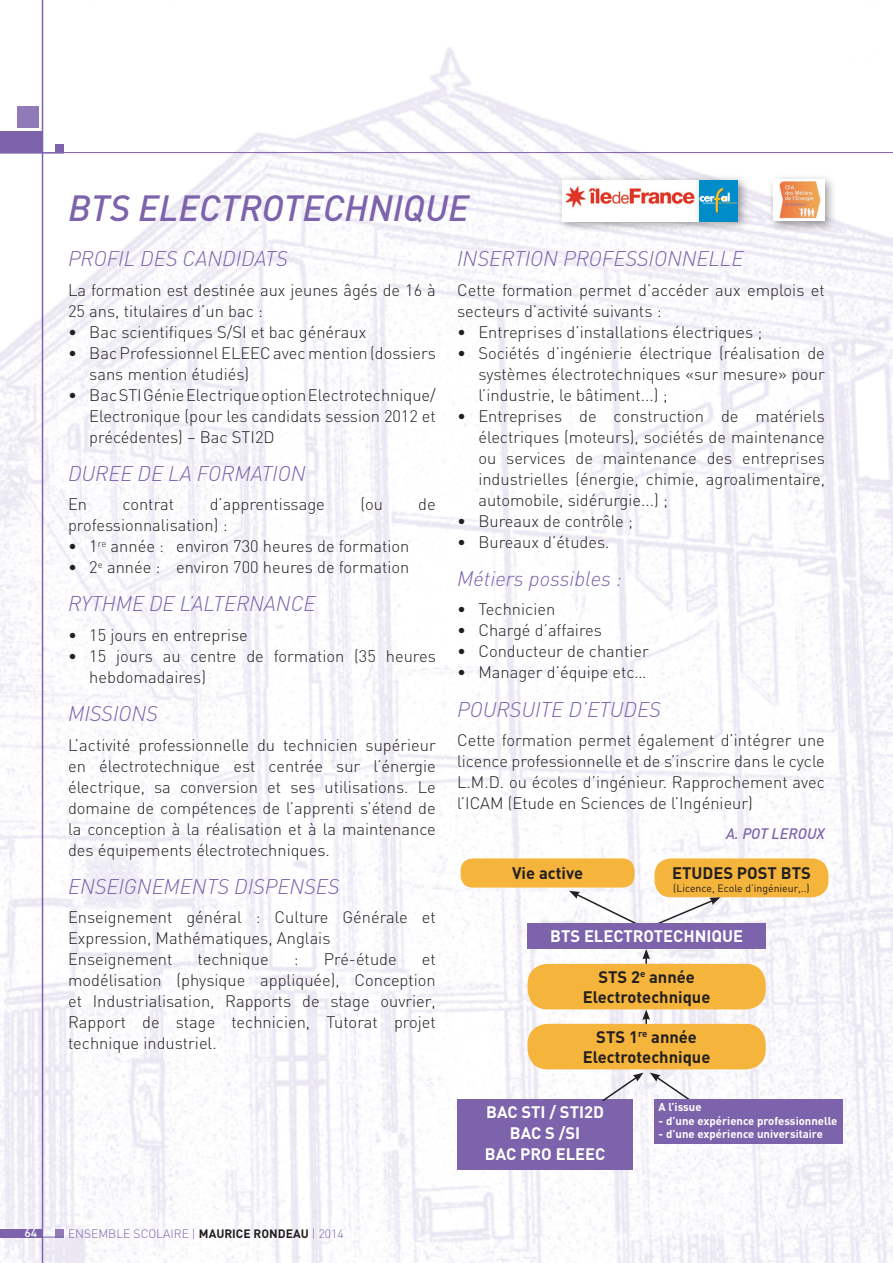
<style>
.page{position:relative;width:893px;height:1263px;background:#fff}
.page>*{position:absolute;margin:0;border:0;box-sizing:border-box;transform-origin:0 0}
.TXT{font:italic 500 36px "DIN";color:#7d63ab}
.TXT-2{font:italic 300 21px "DIN";color:#7d63ab}
.TXT-3{font:300 16.5px/21px "DIN";color:#231f20;text-align:justify}
.TXT-4{font:700 16.5px "DIN";color:#231f20}
.TXT-5{font:700 16.5px "DIN";color:#fff}
.TXT-6{font:italic 500 15px "DIN";color:#7d63ab}
.t1{font:300 12px "DIN";color:#7d63ab}
.t2{font:500 12px "DIN";color:#fff}
.TXT-7{font:700 11.4px "DIN";color:#fff}
.TXT-8{font:10.5px "DIN";color:#231f20}
.s1{font-weight:700;color:#231f20}
</style>
<div class="page">
<img style="left:0;top:0;width:893px;height:1263px">
<hr style="left:42px;top:0;width:1px;height:1263px;background:#7d63ab">
<div style="left:0;top:132px;width:43px;height:21px;background:#7d63ab"></div>
<div style="left:17px;top:107px;width:21px;height:21px;background:#907bb8"></div>
<div style="left:55px;top:145px;width:9px;height:8px;background:#7d63ab"></div>
<div style="left:55px;top:1229px;width:9px;height:8px;background:#907bb8"></div>
<hr style="left:0;top:153px;width:64px;height:1px;background:#7d63ab">
<hr style="left:0;top:1237px;width:64px;height:1px;background:#7d63ab">
<div style="left:0;top:1229px;width:43px;height:8px;background:#7d63ab"></div>
<hr style="left:0;top:152px;width:893px;height:1px;background:#7d63ab">
<div style="left:557px;top:174px;width:154px;height:59px;background:#231f20;opacity:.45"></div>
<img style="left:562px;top:180px;width:131px;height:41px">
<div style="left:693px;top:174px;width:57px;height:59px;background:#231f20;opacity:.45"></div>
<div style="left:767px;top:173px;width:70px;height:60px;background:#231f20;opacity:.45"></div>
<div style="left:773px;top:179px;width:52px;height:42px;background:#fff"></div>
<img style="left:779px;top:181px;width:42px;height:37px">
<div style="left:461px;top:858px;width:173px;height:29px;background:#f5b43b;border-radius:12px"></div>
<div style="left:654px;top:858px;width:174px;height:39px;background:#f5b43b;border-radius:16px"></div>
<svg style="left:642px;top:949px;width:8px;height:15px"></svg>
<svg style="left:642px;top:1009px;width:8px;height:15px"></svg>
<svg style="left:650px;top:1072px;width:43px;height:31px"></svg>
<svg style="left:569px;top:891px;width:151px;height:32px"></svg>
<div style="left:528px;top:923px;width:238px;height:26px;background:#7d63ab"></div>
<div style="left:457px;top:1099px;width:176px;height:71px;background:#7d63ab"></div>
<div style="left:528px;top:964px;width:238px;height:45px;background:#f5b43b;border-radius:20px"></div>
<div style="left:528px;top:1024px;width:238px;height:45px;background:#f5b43b;border-radius:20px"></div>
<svg style="left:601px;top:1072px;width:42px;height:31px"></svg>
<div style="left:654px;top:1099px;width:189px;height:45px;background:#7d63ab"></div>
<p class="TXT" style="left:68px;top:185px;width:402px">BTS ELECTROTECHNIQUE</p>
<p class="TXT-2" style="left:68px;top:246px;width:221px">PROFIL DES CANDIDATS</p>
<p class="TXT-3" style="left:68px;top:279px;width:369px">La formation est destinée aux jeunes âgés de 16 à<br>25 ans, titulaires d’un bac :</p>
<p class="TXT-3" style="left:68px;top:321px;width:300px">• Bac scientifiques S/SI et bac généraux</p>
<p class="TXT-3" style="left:89px;top:342px;width:348px;text-indent:-21px">• Bac Professionnel ELEEC avec mention (dossiers sans mention étudiés)</p>
<p class="TXT-3" style="left:89px;top:384px;width:348px;text-indent:-21px">• Bac STI Génie Electrique option Electrotechnique/ Electronique (pour les candidats session 2012 et précédentes) – Bac STI2D</p>
<p class="TXT-2" style="left:68px;top:460px;width:239px">DUREE DE LA FORMATION</p>
<p class="TXT-3" style="left:68px;top:494px;width:21px">En</p>
<p class="TXT-3" style="left:123px;top:494px;width:53px">contrat</p>
<p class="TXT-3" style="left:210px;top:494px;width:117px">d’apprentissage</p>
<p class="TXT-3" style="left:360px;top:494px;width:24px">(ou</p>
<p class="TXT-3" style="left:418px;top:494px;width:19px">de</p>
<p class="TXT-3" style="left:68px;top:515px;width:161px">professionnalisation) :</p>
<p class="TXT-3" style="left:68px;top:536px;width:343px">• 1<sup>re</sup> année : environ 730 heures de formation</p>
<p class="TXT-3" style="left:68px;top:557px;width:343px">• 2<sup>e</sup> année : environ 700 heures de formation</p>
<p class="TXT-2" style="left:68px;top:591px;width:249px">RYTHME DE L’ALTERNANCE</p>
<p class="TXT-3" style="left:68px;top:624px;width:181px">• 15 jours en entreprise</p>
<p class="TXT-3" style="left:89px;top:645px;width:348px;text-indent:-21px">• 15 jours au centre de formation (35 heures hebdomadaires)</p>
<p class="TXT-2" style="left:68px;top:700px;width:91px">MISSIONS</p>
<p class="TXT-3" style="left:68px;top:734px;width:369px">L’activité professionnelle du technicien supérieur en électrotechnique est centrée sur l’énergie électrique, sa conversion et ses utilisations. Le domaine de compétences de l’apprenti s’étend de la conception à la réalisation et à la maintenance des équipements électrotechniques.</p>
<p class="TXT-2" style="left:68px;top:873px;width:273px">ENSEIGNEMENTS DISPENSES</p>
<p class="TXT-3" style="left:68px;top:906px;width:369px">Enseignement général : Culture Générale et<br>Expression, Mathématiques, Anglais</p>
<p class="TXT-3" style="left:68px;top:948px;width:106px">Enseignement</p>
<p class="TXT-3" style="left:198px;top:948px;width:73px">technique</p>
<p class="TXT-3" style="left:294px;top:948px;width:6px">:</p>
<p class="TXT-3" style="left:324px;top:948px;width:74px">Pré-étude</p>
<p class="TXT-2" style="left:457px;top:246px;width:288px">INSERTION PROFESSIONNELLE</p>
<p class="TXT-3" style="left:457px;top:279px;width:369px">Cette formation permet d’accéder aux emplois et secteurs d’activité suivants :</p>
<p class="TXT-3" style="left:457px;top:321px;width:307px">• Entreprises d’installations électriques ;</p>
<p class="TXT-3" style="left:478px;top:342px;width:348px;text-indent:-21px">• Sociétés d’ingénierie électrique (réalisation de systèmes électrotechniques «sur mesure» pour l’industrie, le bâtiment...) ;</p>
<p class="TXT-3" style="left:478px;top:405px;width:348px;text-indent:-21px">• Entreprises de construction de matériels électriques (moteurs), sociétés de maintenance ou services de maintenance des entreprises industrielles (énergie, chimie, agroalimentaire, automobile, sidérurgie...) ;</p>
<p class="TXT-3" style="left:457px;top:510px;width:177px">• Bureaux de contrôle ;</p>
<p class="TXT-3" style="left:457px;top:531px;width:154px">• Bureaux d’études.</p>
<p class="TXT-2" style="left:457px;top:565px;width:166px">Métiers possibles :</p>
<p class="TXT-3" style="left:457px;top:599px;width:100px">• Technicien</p>
<p class="TXT-3" style="left:457px;top:620px;width:146px">• Chargé d’affaires</p>
<p class="TXT-3" style="left:457px;top:641px;width:193px">• Conducteur de chantier</p>
<p class="TXT-3" style="left:457px;top:662px;width:191px">• Manager d’équipe etc…</p>
<p class="TXT-2" style="left:457px;top:696px;width:205px">POURSUITE D’ETUDES</p>
<p class="TXT-3" style="left:457px;top:729px;width:369px">Cette formation permet également d’intégrer une licence professionnelle et de s’inscrire dans le cycle L.M.D. ou écoles d’ingénieur. Rapprochement avec l’ICAM (Etude en Sciences de l’Ingénieur)</p>
<p class="TXT-6" style="left:726px;top:823px;width:100px">A. POT LEROUX</p>
<p class="TXT-4" style="left:512px;top:862px;width:73px">Vie active</p>
<p class="TXT-4" style="left:672px;top:862px;width:140px">ETUDES POST BTS</p>
<p class="TXT-8" style="left:673px;top:881px;width:138px">(Licence, Ecole d’ingénieur,..)</p>
<p class="TXT-5" style="left:550px;top:925px;width:195px">BTS ELECTROTECHNIQUE</p>
<p class="TXT-4" style="left:598px;top:966px;width:98px">STS 2<sup>e</sup> année</p>
<p class="TXT-4" style="left:583px;top:986px;width:129px">Electrotechnique</p>
<p class="TXT-4" style="left:596px;top:1026px;width:102px">STS 1<sup>re</sup> année</p>
<p class="TXT-4" style="left:583px;top:1046px;width:129px">Electrotechnique</p>
<p class="TXT-5" style="left:486px;top:1101px;width:119px">BAC STI / STI2D</p>
<p class="TXT-5" style="left:510px;top:1122px;width:72px">BAC S /SI</p>
<p class="TXT-5" style="left:485px;top:1143px;width:122px">BAC PRO ELEEC</p>
<p class="TXT-3" style="left:68px;top:948px;width:369px;text-indent:354px">et modélisation (physique appliquée), Conception et Industrialisation, Rapports de stage ouvrier, Rapport de stage technicien, Tutorat projet technique industriel.</p>
<p class="TXT-7" style="left:659px;top:1099px;width:45px">A l’issue</p>
<p class="TXT-7" style="left:659px;top:1113px;width:180px">- d’une expérience professionnelle</p>
<p class="TXT-7" style="left:659px;top:1126px;width:166px">- d’une expérience universitaire</p>
<p class="t2" style="left:25px;top:1225px;width:14px">64</p>
<p class="t1" style="left:68px;top:1226px;width:277px">ENSEMBLE SCOLAIRE | <span class="s1">MAURICE RONDEAU</span> | 2014</p>
</div>
